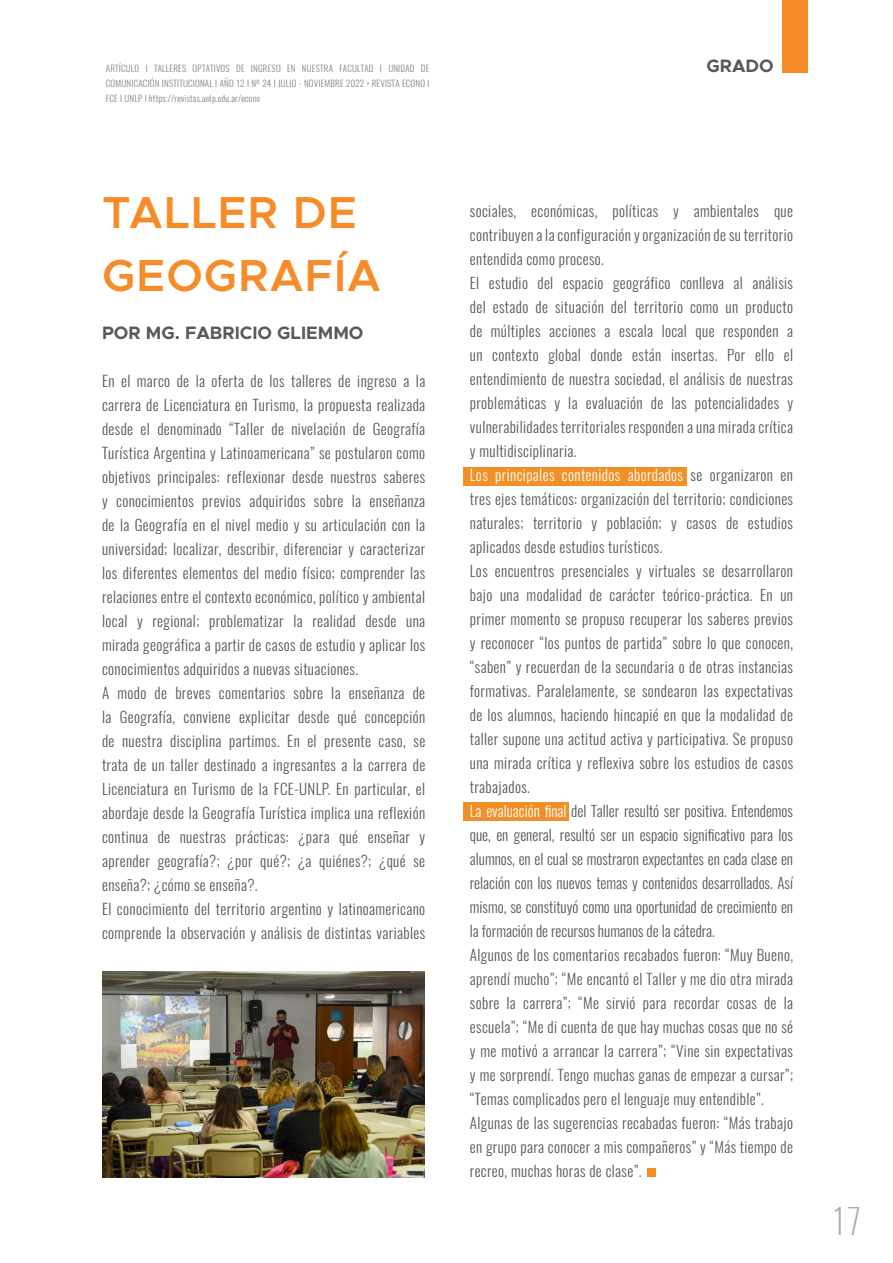
<style>
.page{position:relative;width:893px;height:1263px;background:#fff}
.page>*{position:absolute;margin:0;border:0;box-sizing:border-box;transform-origin:0 0}
.t1{font:600 45px/63px "Metropolis";letter-spacing:.025em;color:#f68b28}
.t2{font:200 34.5px "Oswald";color:#a7a9ac}
.t3{font:700 18px "Metropolis";color:#58595b}
.t4{font:300 15px/24px "Oswald";letter-spacing:.025em;color:#58595b}
.t5{font:300 9px/15px "Oswald";letter-spacing:.025em;color:#808285}
.s1{color:#fff}
</style>
<div class="page">
<div style="left:782px;top:0;width:26px;height:72px;background:#f68b28"></div>
<div style="left:463px;top:467px;width:224px;height:18px;background:#f19027"></div>
<div style="left:463px;top:802px;width:106px;height:19px;background:#f19027"></div>
<div style="left:647px;top:1168px;width:8px;height:9px;background:#f19027"></div>
<img style="left:102px;top:971px;width:322px;height:207px">
<p class="t5" style="left:106px;top:60px;width:325px">ARTÍCULO I TALLERES OPTATIVOS DE INGRESO EN NUESTRA FACULTAD I UNIDAD DE</p>
<p class="t3" style="left:706px;top:55px;width:69px">GRADO</p>
<p class="t5" style="left:106px;top:75px;width:325px">COMUNICACIÓN INSTITUCIONAL I AÑO 12 I Nº 24 I JULIO - NOVIEMBRE 2022 • REVISTA ECONO I<br>FCE I UNLP I https://revistas.unlp.edu.ar/econo</p>
<h1 class="t1" style="left:102px;top:181px;width:281px">TALLER DE<br>GEOGRAFÍA</h1>
<p class="t3" style="left:102px;top:321px;width:263px">POR MG. FABRICIO GLIEMMO</p>
<p class="t4" style="left:102px;top:367px;width:325px">En el marco de la oferta de los talleres de ingreso a la carrera de Licenciatura en Turismo, la propuesta realizada desde el denominado “Taller de nivelación de Geografía Turística Argentina y Latinoamericana” se postularon como objetivos principales: reflexionar desde nuestros saberes y conocimientos previos adquiridos sobre la enseñanza de la Geografía en el nivel medio y su articulación con la universidad; localizar, describir, diferenciar y caracterizar los diferentes elementos del medio físico; comprender las relaciones entre el contexto económico, político y ambiental local y regional; problematizar la realidad desde una mirada geográfica a partir de casos de estudio y aplicar los conocimientos adquiridos a nuevas situaciones.<br>A modo de breves comentarios sobre la enseñanza de la Geografía, conviene explicitar desde qué concepción de nuestra disciplina partimos. En el presente caso, se trata de un taller destinado a ingresantes a la carrera de Licenciatura en Turismo de la FCE-UNLP. En particular, el abordaje desde la Geografía Turística implica una reflexión continua de nuestras prácticas: ¿para qué enseñar y aprender geografía?; ¿por qué?; ¿a quiénes?; ¿qué se enseña?; ¿cómo se enseña?.<br>El conocimiento del territorio argentino y latinoamericano comprende la observación y análisis de distintas variables</p>
<p class="t4" style="left:470px;top:197px;width:325px">sociales, económicas, políticas y ambientales que contribuyen a la configuración y organización de su territorio entendida como proceso.<br>El estudio del espacio geográfico conlleva al análisis del estado de situación del territorio como un producto de múltiples acciones a escala local que responden a un contexto global donde están insertas. Por ello el entendimiento de nuestra sociedad, el análisis de nuestras problemáticas y la evaluación de las potencialidades y vulnerabilidades territoriales responden a una mirada crítica y multidisciplinaria.<br><span class="s1">Los principales contenidos abordados</span> se organizaron en tres ejes temáticos: organización del territorio; condiciones naturales; territorio y población; y casos de estudios aplicados desde estudios turísticos.<br>Los encuentros presenciales y virtuales se desarrollaron bajo una modalidad de carácter teórico-práctica. En un primer momento se propuso recuperar los saberes previos y reconocer “los puntos de partida” sobre lo que conocen, “saben” y recuerdan de la secundaria o de otras instancias formativas. Paralelamente, se sondearon las expectativas de los alumnos, haciendo hincapié en que la modalidad de taller supone una actitud activa y participativa. Se propuso una mirada crítica y reflexiva sobre los estudios de casos trabajados.<br><span class="s1">La evaluación final</span> del Taller resultó ser positiva. Entendemos que, en general, resultó ser un espacio significativo para los alumnos, en el cual se mostraron expectantes en cada clase en relación con los nuevos temas y contenidos desarrollados. Así mismo, se constituyó como una oportunidad de crecimiento en la formación de recursos humanos de la cátedra.<br>Algunos de los comentarios recabados fueron: “Muy Bueno, aprendí mucho”; “Me encantó el Taller y me dio otra mirada sobre la carrera”; “Me sirvió para recordar cosas de la escuela”; “Me di cuenta de que hay muchas cosas que no sé y me motivó a arrancar la carrera”; “Vine sin expectativas y me sorprendí. Tengo muchas ganas de empezar a cursar”; “Temas complicados pero el lenguaje muy entendible”.<br>Algunas de las sugerencias recabadas fueron: “Más trabajo en grupo para conocer a mis compañeros” y “Más tiempo de recreo, muchas horas de clase”.</p>
<h2 class="t2" style="left:832px;top:1190px;width:31px">17</h2>
</div>
